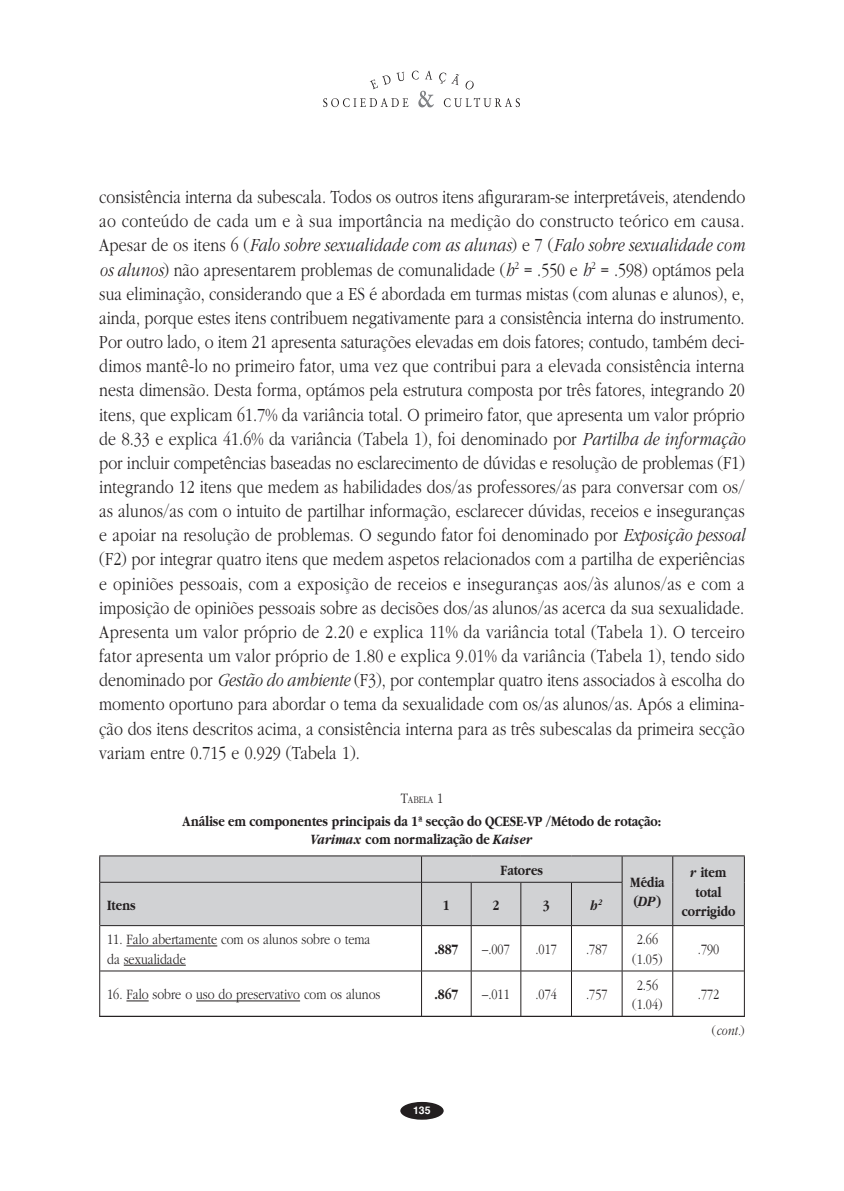
<style>
.page{position:relative;width:844px;height:1191px;background:#fff}
.page>*{position:absolute;margin:0;border:0;box-sizing:border-box;transform-origin:0 0}
.t1{font:300 19.25px/24.2px "Garamond";letter-spacing:.005em;color:#231f20;text-align:justify;scale:.82 1}
.t2{font:700 14.88px/17.8px "Garamond";color:#231f20;text-align:center;scale:.82 1}
.t3{font:300 14.88px/19.2px "Garamond";color:#231f20;scale:.82 1}
.t4{font:italic 700 14.88px "Garamond";color:#231f20;scale:.82 1}
.t5{font:italic 300 14px "Garamond";color:#231f20;scale:.82 1}
.t6{font:700 10.5px "Helvetica";color:#fff}
.t7{font:300 10.33px "Garamond";color:#231f20;scale:.82 1}
.s1{font-style:italic}
.s2{font-size:14.88px}
.s3{font-style:normal}
</style>
<div class="page">
<div style="left:400px;top:1102px;width:43px;height:17px;background:#231f20;border-radius:50%"></div>
<svg style="left:323px;top:98px;width:85px;height:9px"></svg>
<svg style="left:418px;top:91px;width:16px;height:16px"></svg>
<svg style="left:443px;top:98px;width:77px;height:9px"></svg>
<svg style="left:369px;top:72px;width:35px;height:17px"></svg>
<svg style="left:411px;top:71px;width:7px;height:9px"></svg>
<svg style="left:425px;top:71px;width:7px;height:9px"></svg>
<svg style="left:439px;top:72px;width:20px;height:13px"></svg>
<svg style="left:465px;top:80px;width:9px;height:10px"></svg>
<div style="left:100px;top:856px;width:643px;height:69px;background:#d1d2d4"></div>
<hr style="left:99px;top:855px;width:322px;height:1px;background:#231f20">
<svg style="left:99px;top:856px;width:1px;height:26px"></svg>
<hr style="left:421px;top:855px;width:50px;height:1px;background:#231f20">
<hr style="left:471px;top:855px;width:49px;height:1px;background:#231f20">
<hr style="left:520px;top:855px;width:51px;height:1px;background:#231f20">
<hr style="left:571px;top:855px;width:51px;height:1px;background:#231f20">
<hr style="left:622px;top:855px;width:50px;height:1px;background:#231f20">
<hr style="left:672px;top:855px;width:72px;height:1px;background:#231f20">
<svg style="left:743px;top:856px;width:1px;height:26px"></svg>
<hr style="left:99px;top:882px;width:1px;height:43px;background:#231f20">
<hr style="left:743px;top:882px;width:1px;height:43px;background:#231f20">
<hr style="left:99px;top:925px;width:1px;height:46px;background:#231f20">
<hr style="left:743px;top:925px;width:1px;height:46px;background:#231f20">
<hr style="left:99px;top:971px;width:1px;height:45px;background:#231f20">
<hr style="left:743px;top:971px;width:1px;height:45px;background:#231f20">
<svg style="left:421px;top:856px;width:1px;height:26px"></svg>
<svg style="left:621px;top:856px;width:1px;height:26px"></svg>
<svg style="left:672px;top:856px;width:1px;height:26px"></svg>
<hr style="left:100px;top:882px;width:321px;height:1px;background:#231f20">
<hr style="left:421px;top:882px;width:50px;height:1px;background:#231f20">
<hr style="left:421px;top:882px;width:1px;height:43px;background:#231f20">
<hr style="left:471px;top:882px;width:49px;height:1px;background:#231f20">
<hr style="left:471px;top:882px;width:1px;height:43px;background:#231f20">
<hr style="left:520px;top:882px;width:51px;height:1px;background:#231f20">
<hr style="left:520px;top:882px;width:1px;height:43px;background:#231f20">
<hr style="left:571px;top:882px;width:51px;height:1px;background:#231f20">
<hr style="left:571px;top:882px;width:1px;height:43px;background:#231f20">
<hr style="left:621px;top:882px;width:1px;height:43px;background:#231f20">
<hr style="left:672px;top:882px;width:1px;height:43px;background:#231f20">
<hr style="left:100px;top:925px;width:321px;height:1px;background:#231f20">
<hr style="left:421px;top:925px;width:50px;height:1px;background:#231f20">
<hr style="left:421px;top:926px;width:1px;height:44px;background:#231f20">
<hr style="left:471px;top:925px;width:49px;height:1px;background:#231f20">
<hr style="left:471px;top:926px;width:1px;height:44px;background:#231f20">
<hr style="left:520px;top:925px;width:51px;height:1px;background:#231f20">
<hr style="left:520px;top:926px;width:1px;height:44px;background:#231f20">
<hr style="left:571px;top:925px;width:51px;height:1px;background:#231f20">
<hr style="left:571px;top:926px;width:1px;height:44px;background:#231f20">
<hr style="left:622px;top:925px;width:50px;height:1px;background:#231f20">
<hr style="left:621px;top:926px;width:1px;height:44px;background:#231f20">
<hr style="left:672px;top:925px;width:71px;height:1px;background:#231f20">
<hr style="left:672px;top:926px;width:1px;height:44px;background:#231f20">
<hr style="left:100px;top:970px;width:321px;height:1px;background:#231f20">
<hr style="left:421px;top:970px;width:50px;height:1px;background:#231f20">
<hr style="left:421px;top:971px;width:1px;height:45px;background:#231f20">
<hr style="left:471px;top:970px;width:49px;height:1px;background:#231f20">
<hr style="left:471px;top:971px;width:1px;height:45px;background:#231f20">
<hr style="left:520px;top:970px;width:51px;height:1px;background:#231f20">
<hr style="left:520px;top:971px;width:1px;height:45px;background:#231f20">
<hr style="left:571px;top:970px;width:51px;height:1px;background:#231f20">
<hr style="left:571px;top:971px;width:1px;height:45px;background:#231f20">
<hr style="left:622px;top:970px;width:50px;height:1px;background:#231f20">
<hr style="left:621px;top:971px;width:1px;height:45px;background:#231f20">
<hr style="left:672px;top:970px;width:71px;height:1px;background:#231f20">
<hr style="left:672px;top:971px;width:1px;height:45px;background:#231f20">
<hr style="left:126px;top:945px;width:91px;height:1px;background:#231f20">
<hr style="left:124px;top:964px;width:62px;height:1px;background:#231f20">
<svg style="left:126px;top:1000px;width:23px;height:1px"></svg>
<hr style="left:196px;top:1000px;width:104px;height:1px;background:#231f20">
<hr style="left:99px;top:1016px;width:645px;height:1px;background:#231f20">
<p class="t1" style="left:99px;top:185px;width:789px">consistência interna da subescala. Todos os outros itens afiguraram-se interpretáveis, atendendo ao conteúdo de cada um e à sua importância na medição do constructo teórico em causa.<br>Apesar de os itens 6 (<span class="s1">Falo sobre sexualidade com as alunas</span>) e 7 (<span class="s1">Falo sobre sexualidade com os alunos</span>) não apresentarem problemas de comunalidade (<span class="s1">h</span><sup>2</sup> = .550 e <span class="s1">h</span><sup>2</sup> = .598) optámos pela sua eliminação, considerando que a ES é abordada em turmas mistas (com alunas e alunos), e, ainda, porque estes itens contribuem negativamente para a consistência interna do instrumento.<br>Por outro lado, o item 21 apresenta saturações elevadas em dois fatores; contudo, também deci&shy;dimos mantê-lo no primeiro fator, uma vez que contribui para a elevada consistência interna nesta dimensão. Desta forma, optámos pela estrutura composta por três fatores, integrando 20 itens, que explicam 61.7% da variância total. O primeiro fator, que apresenta um valor próprio de 8.33 e explica 41.6% da variância (Tabela 1), foi denominado por <span class="s1">Partilha de informação </span>por incluir competências baseadas no esclarecimento de dúvidas e resolução de problemas (F1) integrando 12 itens que medem as habilidades dos/as professores/as para conversar com os/ as alunos/as com o intuito de partilhar informação, esclarecer dúvidas, receios e inseguranças e apoiar na resolução de problemas. O segundo fator foi denominado por <span class="s1">Exposição pessoal </span>(F2) por integrar quatro itens que medem aspetos relacionados com a partilha de experiências e opiniões pessoais, com a exposição de receios e inseguranças aos/às alunos/as e com a imposição de opiniões pessoais sobre as decisões dos/as alunos/as acerca da sua sexualidade.<br>Apresenta um valor próprio de 2.20 e explica 11% da variância total (Tabela 1). O terceiro fator apresenta um valor próprio de 1.80 e explica 9.01% da variância (Tabela 1), tendo sido denominado por <span class="s1">Gestão do ambiente</span> (F3), por contemplar quatro itens associados à escolha do momento oportuno para abordar o tema da sexualidade com os/as alunos/as. Após a elimina&shy;ção dos itens descritos acima, a consistência interna para as três subescalas da primeira secção variam entre 0.715 e 0.929 (Tabela 1).</p>
<p class="t7" style="left:400px;top:794px;width:53px"><span class="s2">T</span>ABELA <span class="s2">1</span></p>
<p class="t2" style="left:182px;top:812px;width:585px">Análise em componentes principais da 1ª secção do QCESE-VP /Método de rotação:<br><span class="s1">Varimax</span> com normalização de <span class="s1">Kaiser</span></p>
<p class="t2" style="left:500px;top:861px;width:53px">Fatores</p>
<p class="t2" style="left:630px;top:873px;width:43px">Média</p>
<p class="t2" style="left:633px;top:892px;width:35px">(<span class="s1">DP</span>)</p>
<p class="t2" style="left:690px;top:863px;width:45px"><span class="s1">r</span> item</p>
<p class="t2" style="left:681px;top:882px;width:67px;line-height:19.2px">total corrigido</p>
<p class="t2" style="left:107px;top:896px;width:36px">Itens</p>
<p class="t2" style="left:443px;top:896px;width:10px">1</p>
<p class="t2" style="left:492px;top:896px;width:10px">2</p>
<p class="t2" style="left:542px;top:896px;width:10px">3</p>
<p class="t4" style="left:590px;top:896px;width:16px">h<sup>2</sup></p>
<p class="t3" style="left:107px;top:930px;width:322px">11. Falo abertamente com os alunos sobre o tema da sexualidade</p>
<p class="t2" style="left:434px;top:940px;width:31px">.887</p>
<p class="t3" style="left:482px;top:939px;width:35px">–.007</p>
<p class="t3" style="left:535px;top:939px;width:28px">.017</p>
<p class="t3" style="left:586px;top:939px;width:28px">.787</p>
<p class="t3" style="left:636px;top:930px;width:28px">2.66</p>
<p class="t3" style="left:632px;top:949px;width:38px">(1.05)</p>
<p class="t3" style="left:697px;top:939px;width:28px">.790</p>
<p class="t3" style="left:107px;top:985px;width:334px">16. Falo sobre o uso do preservativo com os alunos</p>
<p class="t2" style="left:434px;top:985px;width:31px">.867</p>
<p class="t3" style="left:482px;top:985px;width:35px">–.011</p>
<p class="t3" style="left:535px;top:985px;width:28px">.074</p>
<p class="t3" style="left:586px;top:985px;width:28px">.757</p>
<p class="t3" style="left:636px;top:975px;width:28px">2.56</p>
<p class="t3" style="left:632px;top:994px;width:38px">(1.04)</p>
<p class="t6" style="left:413px;top:1102px;width:19px">135</p>
<p class="t3" style="left:697px;top:985px;width:28px">.772</p>
<p class="t5" style="left:711px;top:1022px;width:42px"><span class="s3">(</span>cont.<span class="s3">)</span></p>
</div>
